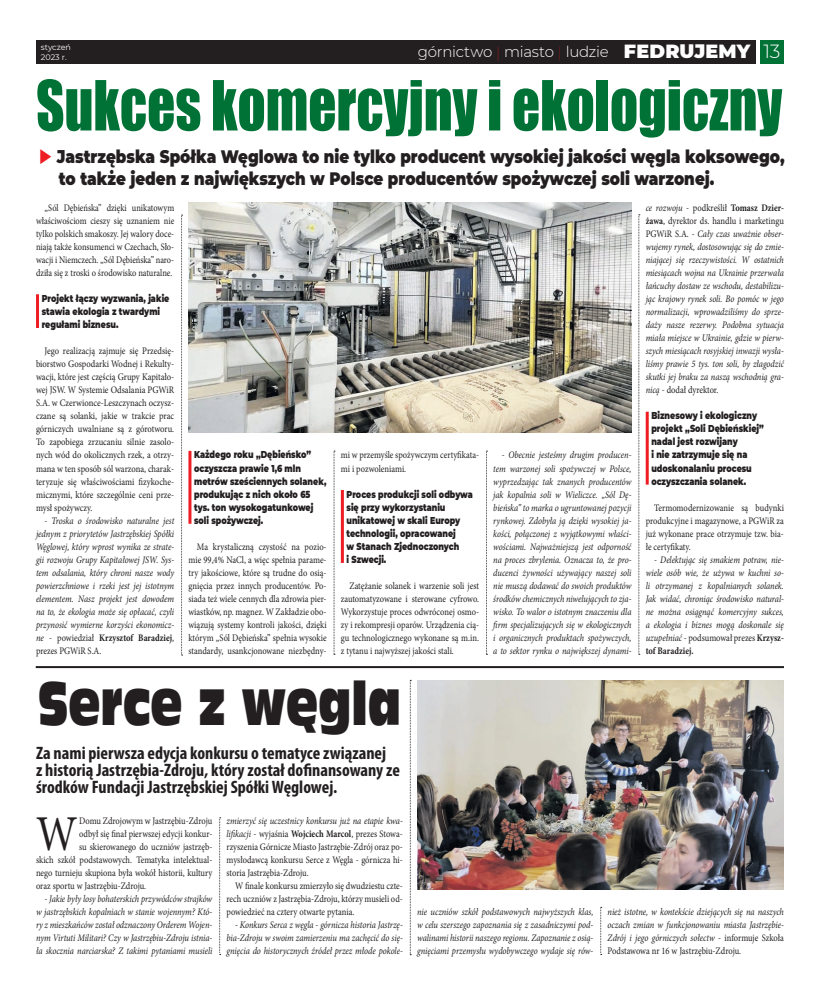
<style>
.page{position:relative;width:820px;height:993px;background:#fff}
.page>*{position:absolute;margin:0;border:0;box-sizing:border-box;transform-origin:0 0}
.tytul_maly{font:63.7px "Impact";color:#007236;scale:.87 1}
.tytul_maly-2{font:57px "Incised 901 Ct EU";color:#231f20;scale:.75 1}
.Tekst{font:50.1px "Minion Pro";color:#231f20;scale:.85 1}
.Tekst-2{font:900 19px "Montserrat";letter-spacing:.01em;color:#fff}
.Tekst-3{font:300 19px "Montserrat";color:#fff}
.Tekst-4{font:700 condensed 18px/16.9px "Myriad Pro";color:#231f20}
.Tekst-5{font:900 18px/22px "Montserrat";color:#231f20;scale:.84 1}
.Tekst-6{font:300 15px "Montserrat";letter-spacing:-.015em;color:#fff}
.Tekst-7{font:italic 10px/13px "Minion Pro";letter-spacing:-.005em;color:#231f20;text-align:justify;scale:.85 1}
.Tekst-8{font:10px/13px "Minion Pro";color:#231f20;text-align:justify;scale:.85 1}
.t1{font:900 10px/13px "Montserrat";color:#231f20;scale:.79 1}
.Tekst-9{font:10px/13px "Minion Pro";color:#231f20;text-align:justify;scale:.86 1}
.Tekst-10{font:10px/13px "Minion Pro";color:#231f20;text-align:justify;scale:.84 1}
.t2{font:8px/10px "Montserrat";letter-spacing:-.005em;color:#fff}
.s1{font-weight:100;color:#ee1d23}
.s2{color:#ee1d23}
.s3{font-style:normal}
.s4{font-weight:700;font-style:normal}
.s5{font-style:italic}
.s6{font-weight:700}
</style>
<div class="page">
<div style="left:36px;top:40px;width:719px;height:24px;background:#231f20"></div>
<div style="left:759px;top:40px;width:24px;height:24px;background:#007236"></div>
<img style="left:417px;top:680px;width:366px;height:208px">
<hr style="left:36px;top:666px;width:747px;height:2px;background:#231f20">
<img style="left:188px;top:202px;width:443px;height:230px">
<svg style="left:181px;top:215px;width:1px;height:440px"></svg>
<svg style="left:333px;top:450px;width:2px;height:204px"></svg>
<svg style="left:486px;top:450px;width:1px;height:204px"></svg>
<svg style="left:638px;top:214px;width:1px;height:440px"></svg>
<hr style="left:36px;top:294px;width:3px;height:34px;background:#ee1d23">
<hr style="left:188px;top:450px;width:3px;height:73px;background:#ee1d23">
<hr style="left:341px;top:490px;width:3px;height:72px;background:#ee1d23">
<hr style="left:645px;top:411px;width:3px;height:73px;background:#ee1d23">
<svg style="left:219px;top:817px;width:2px;height:136px"></svg>
<svg style="left:410px;top:680px;width:1px;height:275px"></svg>
<svg style="left:600px;top:907px;width:1px;height:47px"></svg>
<p class="t2" style="left:41px;top:41px;width:31px">styczeń<br>2023 r.</p>
<p class="tytul_maly" style="left:36px;top:56px;width:858px">Sukces komercyjny i ekologiczny</p>
<p class="Tekst-6" style="left:417px;top:41px;width:192px">górnictwo <span class="s1">|</span> miasto <span class="s1">|</span> ludzie</p>
<p class="Tekst-2" style="left:623px;top:37px;width:128px">FEDRUJEMY</p>
<p class="Tekst-3" style="left:763px;top:38px;width:19px">13</p>
<p class="Tekst-5" style="left:59px;top:144px;width:865px;text-indent:-20px"><span class="s2">◆</span> Jastrzębska Spółka Węglowa to nie tylko producent wysokiej jakości węgla koksowego, to także jeden z największych w Polsce producentów spożywczej soli warzonej.</p>
<p class="Tekst-10" style="left:36px;top:201px;width:166px;text-indent:9px">„Sól Dębieńska” dzięki unikatowym właściwościom cieszy się uznaniem nie tylko polskich smakoszy. Jej walory doce&shy;niają także konsumenci w Czechach, Sło&shy;wacji i Niemczech. „Sól Dębieńska” naro&shy;dziła się z troski o środowisko naturalne.</p>
<p class="t1" style="left:42px;top:291px;width:163px">Projekt łączy wyzwania, jakie stawia ekologia z twardymi regułami biznesu.</p>
<p class="Tekst-9" style="left:36px;top:344px;width:162px;text-indent:9px">Jego realizacją zajmuje się Przedsię&shy;biorstwo Gospodarki Wodnej i Rekulty&shy;wacji, które jest częścią Grupy Kapitało&shy;wej JSW. W Systemie Odsalania PGWiR S.A. w Czerwionce-Leszczynach oczysz&shy;czane są solanki, jakie w trakcie prac górniczych uwalniane są z górotworu.<br>To zapobiega zrzucaniu silnie zasolo&shy;nych wód do okolicznych rzek, a otrzy&shy;mana w ten sposób sól warzona, charak&shy;teryzuje się właściwościami fizykoche&shy;micznymi, które szczególnie ceni prze&shy;mysł spożywczy.</p>
<p class="Tekst-7" style="left:36px;top:514px;width:164px;text-indent:9px">- Troska o środowisko naturalne jest jednym z priorytetów Jastrzębskiej Spółki Węglowej, który wprost wynika ze strate&shy;gii rozwoju Grupy Kapitałowej JSW. Sys&shy;tem odsalania, który chroni nasze wody powierzchniowe i rzeki jest jej istotnym elementem. Nasz projekt jest dowodem na to, że ekologia może się opłacać, czyli przynosić wymierne korzyści ekonomicz&shy;ne <span class="s3">- powiedział</span> <span class="s4">Krzysztof Baradziej</span><span class="s3">, prezes PGWiR S.A.</span></p>
<p class="t1" style="left:194px;top:447px;width:169px">Każdego roku „Dębieńsko” oczyszcza prawie 1,6 mln metrów sześciennych solanek, produkując z nich około 65 tys. ton wysokogatunkowej soli spożywczej.</p>
<p class="Tekst-8" style="left:188px;top:540px;width:164px;text-indent:9px">Ma krystaliczną czystość na pozio&shy;mie 99,4% NaCl, a więc spełnia parame&shy;try jakościowe, które są trudne do osią&shy;gnięcia przez innych producentów. Po&shy;siada też wiele cennych dla zdrowia pier&shy;wiastków, np. magnez. W Zakładzie obo&shy;wiązują systemy kontroli jakości, dzięki którym „Sól Dębieńska” spełnia wysokie standardy, usankcjonowane niezbędny-</p>
<p class="Tekst-8" style="left:341px;top:448px;width:164px">mi w przemyśle spożywczym certyfikata&shy;mi i pozwoleniami.</p>
<p class="t1" style="left:346px;top:487px;width:161px">Proces produkcji soli odbywa się przy wykorzystaniu unikatowej w skali Europy technologii, opracowanej<br>w Stanach Zjednoczonych<br>i Szwecji.</p>
<p class="Tekst-8" style="left:341px;top:579px;width:164px;text-indent:9px">Zatężanie solanek i warzenie soli jest zautomatyzowane i sterowane cyfrowo.<br>Wykorzystuje proces odwróconej osmo&shy;zy i rekompresji oparów. Urządzenia cią&shy;gu technologicznego wykonane są m.in. z tytanu i najwyższej jakości stali.</p>
<p class="tytul_maly-2" style="left:38px;top:668px;width:486px">Serce z węgla</p>
<p class="Tekst-4" style="left:36px;top:744px;width:365px">Za nami pierwsza edycja konkursu o tematyce związanej<br>z historią Jastrzębia-Zdroju, który został dofinansowany ze środków Fundacji Jastrzębskiej Spółki Węglowej.</p>
<p class="Tekst-7" style="left:493px;top:448px;width:164px;text-indent:9px">- Obecnie jesteśmy drugim producen&shy;tem warzonej soli spożywczej w Polsce, wyprzedzając tak znanych producentów jak kopalnia soli w Wieliczce. „Sól Dę&shy;bieńska” to marka o ugruntowanej pozycji rynkowej. Zdobyła ją dzięki wysokiej ja&shy;kości, połączonej z wyjątkowymi właści&shy;wościami. Najważniejszą jest odporność na proces zbrylenia. Oznacza to, że pro&shy;ducenci żywności używający naszej soli nie muszą dodawać do swoich produktów środków chemicznych niwelujących to zja&shy;wisko. To walor o istotnym znaczeniu dla firm specjalizujących się w ekologicznych i organicznych produktach spożywczych, a to sektor rynku o największej dynami-</p>
<p class="Tekst-7" style="left:645px;top:201px;width:164px">ce rozwoju <span class="s3">- podkreślił</span> <span class="s4">Tomasz Dzier&shy;żawa</span><span class="s3">, dyrektor ds. handlu i marketingu PGWiR S.A.</span> - Cały czas uważnie obser&shy;wujemy rynek, dostosowując się do zmie&shy;niającej się rzeczywistości. W ostatnich miesiącach wojna na Ukrainie przerwała łańcuchy dostaw ze wschodu, destabilizu&shy;jąc krajowy rynek soli. Bo pomóc w jego normalizacji, wprowadziliśmy do sprze&shy;daży nasze rezerwy. Podobna sytuacja miała miejsce w Ukrainie, gdzie w pierw&shy;szych miesiącach rosyjskiej inwazji wysła&shy;liśmy prawie 5 tys. ton soli, by złagodzić skutki jej braku za naszą wschodnią gra&shy;nicą <span class="s3">- dodał dyrektor.</span></p>
<p class="t1" style="left:651px;top:408px;width:144px">Biznesowy i ekologiczny projekt „Soli Dębieńskiej” nadal jest rozwijany<br>i nie zatrzymuje się na udoskonalaniu procesu oczyszczania solanek.</p>
<p class="Tekst-8" style="left:645px;top:501px;width:164px;text-indent:9px">Termomodernizowanie są budynki produkcyjne i magazynowe, a PGWiR za już wykonane prace otrzymuje tzw. bia&shy;łe certyfikaty.</p>
<p class="Tekst-7" style="left:645px;top:553px;width:164px;text-indent:9px">- Delektując się smakiem potraw, nie&shy;wiele osób wie, że używa w kuchni so&shy;li otrzymanej z kopalnianych solanek.<br>Jak widać, chroniąc środowisko natural&shy;ne można osiągnąć komercyjny sukces, a ekologia i biznes mogą doskonale się uzupełniać <span class="s3">- podsumował prezes</span> <span class="s4">Krzysz&shy;tof Baradziej.</span></p>
<p class="Tekst" style="left:36px;top:800px;width:50px">W</p>
<p class="Tekst-8" style="left:79px;top:814px;width:158px">Domu Zdrojowym w Jastrzębiu-Zdroju</p>
<p class="Tekst-8" style="left:79px;top:827px;width:158px">odbył się finał pierwszej edycji konkur-</p>
<p class="Tekst-8" style="left:79px;top:840px;width:158px">su skierowanego do uczniów jastrzęb-</p>
<p class="Tekst-8" style="left:36px;top:853px;width:209px">skich szkół podstawowych. Tematyka intelektual-</p>
<p class="Tekst-8" style="left:36px;top:866px;width:209px">nego turnieju skupiona była wokół historii, kultury</p>
<p class="Tekst-8" style="left:36px;top:879px;width:131px">oraz sportu w Jastrzębiu-Zdroju.</p>
<p class="Tekst-7" style="left:36px;top:892px;width:209px;text-indent:9px">- Jakie były losy bohaterskich przywódców strajków w jastrzębskich kopalniach w stanie wojennym? Któ&shy;ry z mieszkańców został odznaczony Orderem Wojen&shy;nym Virtuti Militari? Czy w Jastrzębiu-Zdroju istnia&shy;ła skocznia narciarska? Z takimi pytaniami musieli</p>
<p class="Tekst-8" style="left:226px;top:814px;width:209px"><span class="s5">zmierzyć się uczestnicy konkursu już na etapie kwa&shy;lifikacji</span> - wyjaśnia <span class="s6">Wojciech Marcol</span>, prezes Stowa&shy;rzyszenia Górnicze Miasto Jastrzębie-Zdrój oraz po&shy;mysłodawcą konkursu Serce z Węgla - górnicza hi&shy;storia Jastrzębia-Zdroju.</p>
<p class="Tekst-8" style="left:226px;top:879px;width:209px;text-indent:9px">W finale konkursu zmierzyło się dwudziestu czte&shy;rech uczniów z Jastrzębia-Zdroju, którzy musieli od&shy;powiedzieć na cztery otwarte pytania.</p>
<p class="Tekst-7" style="left:226px;top:918px;width:209px;text-indent:9px">- Konkurs Serca z węgla - górnicza historia Jastrzę&shy;bia-Zdroju w swoim zamierzeniu ma zachęcić do się&shy;gnięcia do historycznych źródeł przez młode pokole-</p>
<p class="Tekst-7" style="left:417px;top:905px;width:209px">nie uczniów szkół podstawowych najwyższych klas, w celu szerszego zapoznania się z zasadniczymi pod&shy;walinami historii naszego regionu. Zapoznanie z osią&shy;gnięciami przemysłu wydobywczego wydaje się rów-</p>
<p class="Tekst-7" style="left:607px;top:905px;width:209px">nież istotne, w kontekście dziejących się na naszych oczach zmian w funkcjonowaniu miasta Jastrzębie-Zdrój i jego górniczych sołectw - <span class="s3">informuje Szkoła Podstawowa nr 16 w Jastrzębiu-Zdroju.</span></p>
</div>
